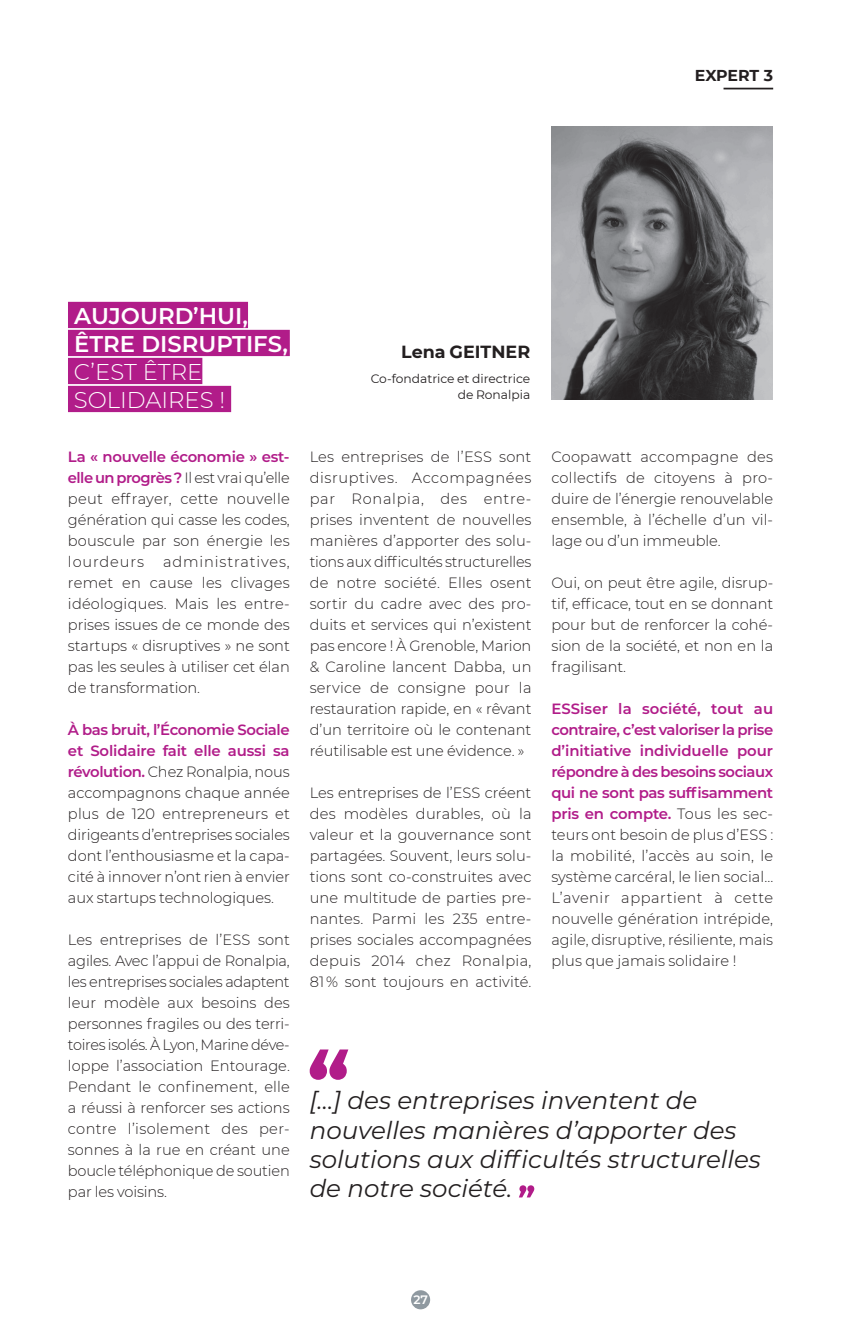
<style>
.page{position:relative;width:843px;height:1340px;background:#fff}
.page>*{position:absolute;margin:0;border:0;box-sizing:border-box;transform-origin:0 0}
.t1{font:italic 24.5px/29.4px "Montserrat";color:#231f20}
.t2{font:600 22.75px/28px "Montserrat";color:#fff}
.t3{font:300 22.75px/28px "Montserrat";color:#fff}
.t4{font:700 17.5px "Montserrat";color:#231f20}
.t5{font:700 15.75px "Montserrat";letter-spacing:-.01em;color:#231f20}
.t6{font:300 14.88px/21px "Montserrat";letter-spacing:-.005em;color:#231f20;text-align:justify}
.t7{font:12.25px/15.8px "Montserrat";color:#231f20;text-align:right}
.t8{font:600 12.25px "Montserrat";color:#fff}
.s1{font-weight:600;color:#b11c89}
</style>
<div class="page">
<hr style="left:723px;top:88px;width:49px;height:1px;background:#231f20">
<img style="left:551px;top:126px;width:221px;height:273px">
<div style="left:68px;top:302px;width:180px;height:26px;background:#b11c89"></div>
<div style="left:68px;top:330px;width:221px;height:26px;background:#b11c89"></div>
<div style="left:68px;top:358px;width:134px;height:26px;background:#b11c89"></div>
<div style="left:68px;top:386px;width:163px;height:26px;background:#b11c89"></div>
<svg style="left:309px;top:1049px;width:39px;height:31px"></svg>
<svg style="left:519px;top:1185px;width:15px;height:12px"></svg>
<div style="left:411px;top:1290px;width:19px;height:19px;background:#8f99a0;border-radius:50%"></div>
<p class="t5" style="left:694px;top:64px;width:80px">EXPERT 3</p>
<h2 class="t2" style="left:74px;top:301px;width:215px">AUJOURD’HUI,<br>ÊTRE DISRUPTIFS,</h2>
<h2 class="t3" style="left:74px;top:357px;width:153px">C’EST ÊTRE<br>SOLIDAIRES !</h2>
<p class="t6" style="left:68px;top:446px;width:223px"><span class="s1">La « nouvelle économie » est&shy;elle un progrès ?</span> Il est vrai qu’elle peut effrayer, cette nouvelle génération qui casse les codes, bouscule par son énergie les lourdeurs</p>
<p class="t6" style="left:68px;top:551px;width:223px;text-indent:95px">administratives, remet en cause les clivages idéologiques. Mais les entre&shy;prises issues de ce monde des startups « disruptives » ne sont pas les seules à utiliser cet élan de transformation.</p>
<p class="t6" style="left:68px;top:719px;width:223px"><span class="s1">À bas bruit, l’Économie Sociale et Solidaire fait elle aussi sa révolution.</span> Chez Ronalpia, nous accompagnons chaque année plus de 120 entrepreneurs et dirigeants d’entreprises sociales dont l’enthousiasme et la capa&shy;cité à innover n’ont rien à envier aux startups technologiques.</p>
<p class="t6" style="left:68px;top:929px;width:223px">Les entreprises de l’ESS sont agiles. Avec l’appui de Ronalpia, les entreprises sociales adaptent leur modèle aux besoins des personnes fragiles ou des terri&shy;toires isolés. À Lyon, Marine déve&shy;loppe l’association Entourage.<br>Pendant le confinement, elle a réussi à renforcer ses actions contre l’isolement des per&shy;sonnes à la rue en créant une boucle téléphonique de soutien par les voisins.</p>
<p class="t4" style="left:401px;top:339px;width:130px">Lena GEITNER</p>
<p class="t7" style="left:370px;top:371px;width:161px">Co-fondatrice et directrice de Ronalpia</p>
<p class="t6" style="left:309px;top:446px;width:223px">Les entreprises de l’ESS sont disruptives. Accompagnées par Ronalpia, des entre&shy;prises inventent de nouvelles manières d’apporter des solu&shy;tions aux difficultés structurelles de notre société. Elles osent sortir du cadre avec des pro&shy;duits et services qui n’existent pas encore ! À Grenoble, Marion &amp; Caroline lancent Dabba, un service de consigne pour la restauration rapide, en « rêvant d’un territoire où le contenant réutilisable est une évidence. »</p>
<p class="t6" style="left:309px;top:782px;width:223px">Les entreprises de l’ESS créent des modèles durables, où la valeur et la gouvernance sont partagées. Souvent, leurs solu&shy;tions sont co-construites avec une multitude de parties pre&shy;nantes. Parmi les 235 entre&shy;prises sociales accompagnées depuis 2014 chez Ronalpia, 81 % sont toujours en activité.</p>
<p class="t6" style="left:551px;top:446px;width:223px">Coopawatt accompagne des collectifs de citoyens à pro&shy;duire de l’énergie renouvelable ensemble, à l’échelle d’un vil&shy;lage ou d’un immeuble.</p>
<p class="t6" style="left:551px;top:572px;width:223px">Oui, on peut être agile, disrup&shy;tif, efficace, tout en se donnant pour but de renforcer la cohé&shy;sion de la société, et non en la fragilisant.</p>
<p class="t6" style="left:551px;top:698px;width:223px"><span class="s1">ESSiser la société, tout au contraire, c’est valoriser la prise d’initiative individuelle pour répondre à des besoins sociaux qui ne sont pas suffisamment pris en compte.</span> Tous les sec&shy;teurs ont besoin de plus d’ESS : la mobilité, l’accès au soin, le système carcéral, le lien social… L’avenir appartient à cette nouvelle génération intrépide, agile, disruptive, résiliente, mais plus que jamais solidaire !</p>
<h1 class="t1" style="left:309px;top:1085px;width:452px">[…] des entreprises inventent de nouvelles manières d’apporter des solutions aux difficultés structurelles de notre société.</h1>
<p class="t8" style="left:413px;top:1291px;width:16px">27</p>
</div>
